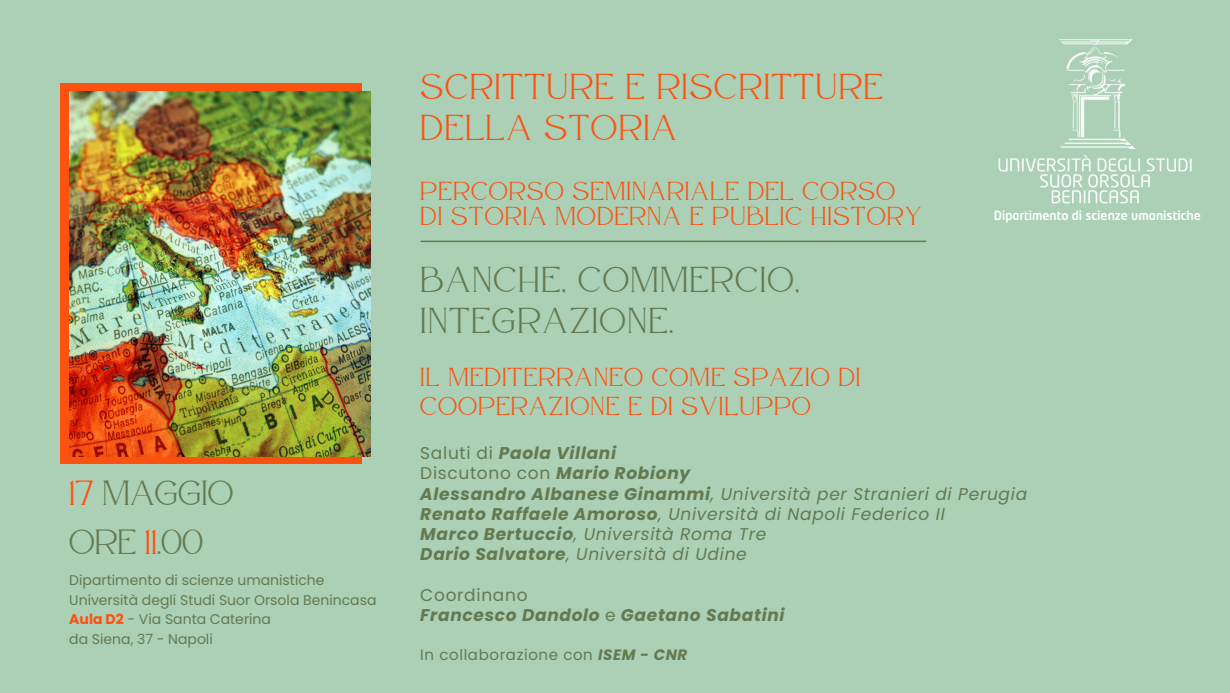
<style>
.page{position:relative;width:1230px;height:693px;background:#abd0b5}
.page>*{position:absolute;margin:0;border:0;box-sizing:border-box;transform-origin:0 0}
.t1{font:36px/40.5px "Atteron";letter-spacing:.04em;color:#fc5210}
.t2{font:36px/40.5px "Atteron";letter-spacing:.04em;color:#657950}
.t3{font:35px "Atteron";color:#657950}
.t4{font:26px/25.5px "Atteron";letter-spacing:.04em;color:#fc5210}
.t5{font:italic 17px "Poppins";letter-spacing:.04em;color:#657950}
.t6{font:italic 700 17px "Poppins";letter-spacing:.04em;color:#657950}
.t7{font:17px "Poppins";letter-spacing:.04em;color:#657950}
.t8{font:15px "Poppins";letter-spacing:.04em;color:#657950}
.t9{font:14px/19.5px "Poppins";color:#657950}
.t10{font:500 12.4px "Neo Tech Pro";color:#fff}
.s1{color:#fc5210}
.s2{font-weight:700;color:#fc5210}
.s3{font-weight:400;font-style:normal}
.s4{font-weight:700;font-style:italic}
.s5{font-weight:700}
</style>
<div class="page">
<hr style="left:421px;top:241px;width:505px;height:1px;background:#657950">
<img style="left:998px;top:38px;width:194px;height:166px">
<div style="left:60px;top:84px;width:302px;height:380px;background:#fc5210"></div>
<img style="left:69px;top:91px;width:301px;height:366px">
<p class="t3" style="left:69px;top:472px;width:165px"><span class="s1">17</span> MAGGIO</p>
<p class="t3" style="left:69px;top:521px;width:135px">ORE <span class="s1">11</span>.00</p>
<p class="t9" style="left:69px;top:571px;width:309px">Dipartimento di scienze umanistiche<br>Università degli Studi Suor Orsola Benincasa</p>
<p class="t9" style="left:69px;top:610px;width:203px"><span class="s2">Aula D2</span> - Via Santa Caterina</p>
<p class="t9" style="left:69px;top:629px;width:145px">da Siena, 37 - Napoli</p>
<p class="t1" style="left:420px;top:67px;width:464px">SCRITTURE E RISCRITTURE<br>DELLA STORIA</p>
<p class="t4" style="left:420px;top:178px;width:503px">PERCORSO SEMINARIALE DEL CORSO<br>DI STORIA MODERNA E PUBLIC HISTORY</p>
<p class="t10" style="left:994px;top:211px;width:209px">Dipartimento di scienze umanistiche</p>
<p class="t2" style="left:420px;top:259px;width:381px">BANCHE, COMMERCIO,<br>INTEGRAZIONE.</p>
<p class="t4" style="left:420px;top:362px;width:442px;line-height:29.2px">IL MEDITERRANEO COME SPAZIO DI<br>COOPERAZIONE E DI SVILUPPO</p>
<p class="t6" style="left:420px;top:441px;width:197px"><span class="s3">Saluti di</span> Paola Villani</p>
<p class="t7" style="left:420px;top:461px;width:271px">Discutono con <span class="s4">Mario Robiony</span></p>
<p class="t5" style="left:420px;top:482px;width:608px"><span class="s5">Alessandro Albanese Ginammi</span>, Università per Stranieri di Perugia</p>
<p class="t5" style="left:420px;top:502px;width:526px"><span class="s5">Renato Raffaele Amoroso</span>, Università di Napoli Federico II</p>
<p class="t5" style="left:420px;top:522px;width:347px"><span class="s5">Marco Bertuccio</span>, Università Roma Tre</p>
<p class="t5" style="left:420px;top:542px;width:328px"><span class="s5">Dario Salvatore</span>, Università di Udine</p>
<p class="t7" style="left:420px;top:583px;width:109px">Coordinano</p>
<p class="t6" style="left:420px;top:603px;width:366px">Francesco Dandolo <span class="s3">e</span> Gaetano Sabatini</p>
<p class="t8" style="left:420px;top:644px;width:269px">In collaborazione con <span class="s4">ISEM - CNR</span></p>
</div>
